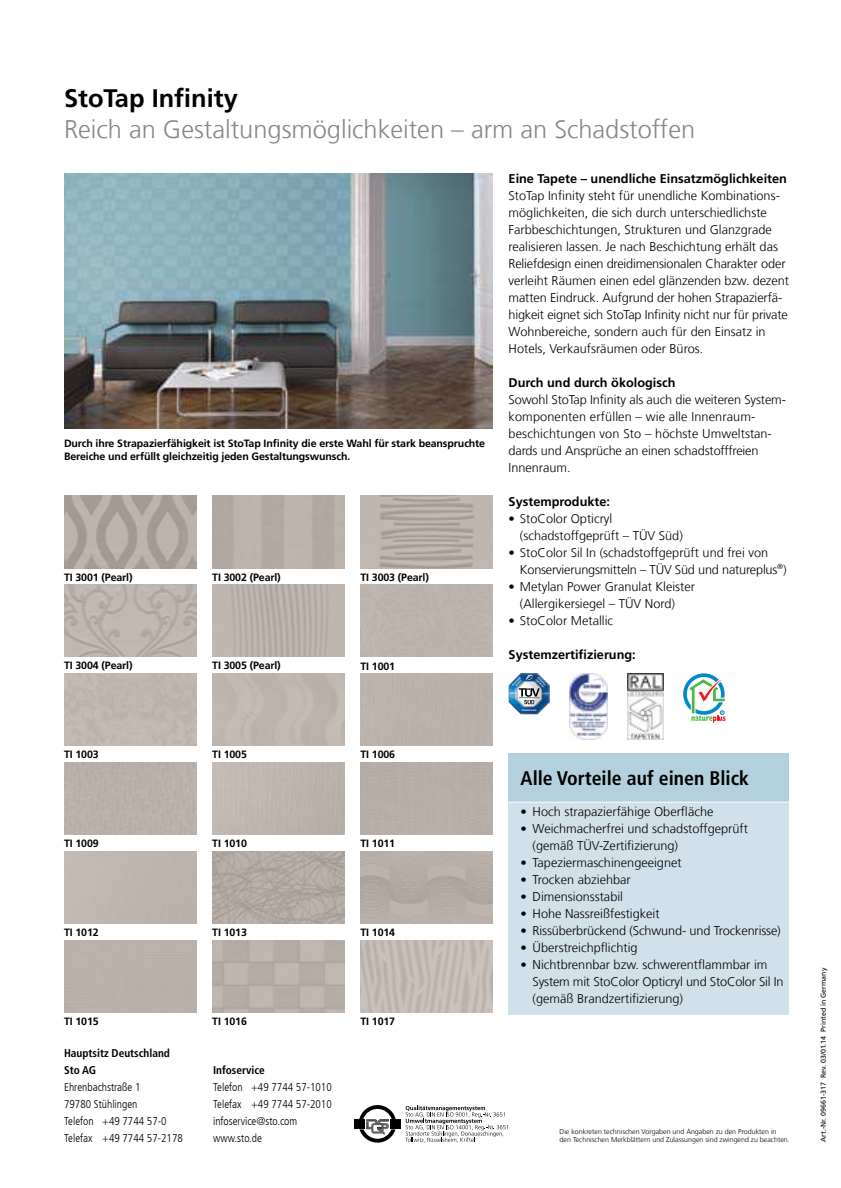
<style>
.page{position:relative;width:841px;height:1188px;background:#fff}
.page>*{position:absolute;margin:0;border:0;box-sizing:border-box;transform-origin:0 0}
.t1{font:300 25.35px "Sto Frutiger";color:#868789}
.t2{font:700 25.35px "Sto Frutiger";color:#000}
.t3{font:700 condensed 19.8px "Sto Frutiger";color:#000}
.t4{font:300 12.75px/17px "Sto Frutiger";color:#000}
.t5{font:700 12.75px "Sto Frutiger";color:#000}
.t6{font:300 condensed 11.25px/17px "Sto Frutiger";color:#000}
.t7{font:700 condensed 11.25px/17px "Sto Frutiger";color:#000}
.t8{font:700 10.65px/12.8px "Sto Frutiger";letter-spacing:-.01em;color:#000}
.t9{font:300 7.05px/8.4px "Sto Frutiger";color:#000}
.t10{font:7.05px "Sto Frutiger";color:#000}
.t11{font:700 2.55px/2.5px "Arial Narrow";color:#fff}
.s1{font-stretch:condensed}
</style>
<div class="page">
<svg style="left:354px;top:1105px;width:153px;height:38px"></svg>
<div style="left:508px;top:753px;width:280px;height:49px;background:#b3d0de"></div>
<div style="left:508px;top:802px;width:280px;height:213px;background:#d0e1ea"></div>
<hr style="left:508px;top:802px;width:280px;height:1px;background:#fff">
<img style="left:64px;top:173px;width:428px;height:255px">
<img style="left:64px;top:496px;width:132px;height:72px">
<img style="left:64px;top:585px;width:132px;height:72px">
<img style="left:212px;top:585px;width:132px;height:72px">
<img style="left:212px;top:852px;width:132px;height:72px">
<img style="left:212px;top:941px;width:132px;height:72px">
<img style="left:360px;top:496px;width:132px;height:72px">
<img style="left:360px;top:941px;width:132px;height:72px">
<img style="left:508px;top:673px;width:41px;height:41px">
<svg style="left:518px;top:688px;width:21px;height:16px"></svg>
<svg style="left:525px;top:675px;width:7px;height:5px"></svg>
<img style="left:627px;top:673px;width:35px;height:67px">
<div style="left:682px;top:673px;width:42px;height:42px;border:4px solid #0089cf;border-radius:50%"></div>
<svg style="left:687px;top:679px;width:38px;height:44px"></svg>
<img style="left:569px;top:673px;width:37px;height:67px">
<h1 class="t2" style="left:64px;top:83px;width:175px">StoTap Ininity</h1>
<h1 class="t1" style="left:64px;top:115px;width:632px">Reich an Gestaltungsmöglichkeiten – arm an Schadstoffen</h1>
<p class="t5" style="left:508px;top:171px;width:280px">Eine Tapete – unendliche Einsatz möglichkeiten</p>
<p class="t4" style="left:508px;top:187px;width:281px">StoTap Ininity steht für unendliche Kombinations&shy;möglichkeiten, die sich durch unterschiedlichste Farbbeschichtungen, Strukturen und Glanzgrade realisieren lassen. Je nach Beschichtung erhält das Reliefdesign einen dreidimensionalen Charakter oder verleiht Räumen einen edel glänzenden bzw. dezent matten Eindruck. Aufgrund der hohen Strapazierfä&shy;higkeit eignet sich StoTap Ininity nicht nur für private Wohnbereiche, sondern auch für den Einsatz in Hotels, Verkaufsräumen oder Büros.</p>
<p class="t5" style="left:508px;top:375px;width:168px">Durch und durch ökologisch</p>
<p class="t4" style="left:508px;top:391px;width:279px">Sowohl StoTap Ininity als auch die weiteren System&shy;komponenten erfüllen – wie alle Innenraum&shy;beschichtungen von Sto – höchste Umweltstan&shy;dards und Ansprüche an einen schadstofffreien Innenraum.</p>
<p class="t5" style="left:508px;top:494px;width:103px">Systemprodukte:</p>
<p class="t4" style="left:519px;top:510px;width:164px;text-indent:-11px">• StoColor Opticryl (schadstoffgeprüft – TÜV Süd)</p>
<p class="t4" style="left:519px;top:544px;width:268px;text-indent:-11px">• StoColor Sil In (schadstoffgeprüft und frei von<br>Konservierungsmitteln – TÜV Süd und natureplus<sup>®</sup>)</p>
<p class="t4" style="left:519px;top:578px;width:176px;text-indent:-11px">• Metylan Power Granulat Kleister (Allergikersiegel – TÜV Nord)</p>
<p class="t4" style="left:508px;top:612px;width:106px">• StoColor Metallic</p>
<p class="t5" style="left:508px;top:647px;width:129px">Systemzertiizierung:</p>
<p class="t8" style="left:64px;top:437px;width:422px">Durch ihre Strapazierfähigkeit ist StoTap Ininity die erste Wahl für stark beanspruchte<br>Bereiche und erfüllt gleichzeitig jeden Gestaltungswunsch.</p>
<p class="t8" style="left:64px;top:570px;width:70px">TI 3001 (Pearl)</p>
<p class="t8" style="left:212px;top:571px;width:70px">TI 3002 (Pearl)</p>
<p class="t8" style="left:360px;top:571px;width:70px">TI 3003 (Pearl)</p>
<p class="t8" style="left:64px;top:659px;width:70px">TI 3004 (Pearl)</p>
<p class="t8" style="left:212px;top:659px;width:70px">TI 3005 (Pearl)</p>
<p class="t8" style="left:360px;top:659px;width:36px">TI 1001</p>
<p class="t11" style="left:511px;top:684px;width:13px;text-align:center;rotate:-45deg">Schadstoff&shy;geprüft</p>
<p class="t11" style="left:538px;top:676px;width:13px;rotate:45deg">Produktion überwacht</p>
<p class="t11" style="left:521px;top:709px;width:16px">Emissionsarm</p>
<p class="t8" style="left:64px;top:748px;width:36px">TI 1003</p>
<p class="t8" style="left:212px;top:748px;width:36px">TI 1005</p>
<p class="t8" style="left:360px;top:748px;width:36px">TI 1006</p>
<h2 class="t3" style="left:520px;top:770px;width:230px">Alle Vorteile auf einen Blick</h2>
<p class="t8" style="left:64px;top:837px;width:36px">TI 1009</p>
<p class="t8" style="left:64px;top:926px;width:36px">TI 1012</p>
<p class="t8" style="left:212px;top:837px;width:36px">TI 1010</p>
<p class="t8" style="left:212px;top:926px;width:36px">TI 1013</p>
<p class="t8" style="left:360px;top:837px;width:36px">TI 1011</p>
<p class="t8" style="left:360px;top:926px;width:36px">TI 1014</p>
<p class="t4" style="left:520px;top:804px;width:194px"><span class="s1">•</span> Hoch strapazierfähige Oberläche</p>
<p class="t4" style="left:532px;top:821px;width:217px;text-indent:-12px"><span class="s1">•</span> Weichmacherfrei und schadstoffgeprüft (gemäß TÜV-Zertiizierung)</p>
<p class="t4" style="left:520px;top:855px;width:162px"><span class="s1">•</span> Tapeziermaschinengeeignet</p>
<p class="t4" style="left:520px;top:872px;width:112px"><span class="s1">•</span> Trocken abziehbar</p>
<p class="t4" style="left:520px;top:889px;width:104px"><span class="s1">•</span> Dimensionsstabil</p>
<p class="t4" style="left:520px;top:906px;width:140px"><span class="s1">•</span> Hohe Nassreißfestigkeit</p>
<p class="t4" style="left:520px;top:923px;width:261px"><span class="s1">•</span> Rissüberbrückend (Schwund- und Trockenrisse)</p>
<p class="t4" style="left:520px;top:940px;width:118px"><span class="s1">•</span> Überstreichplichtig</p>
<p class="t4" style="left:532px;top:957px;width:252px;text-indent:-12px"><span class="s1">•</span> Nichtbrennbar bzw. schwerentlammbar im<br>System mit StoColor Opticryl und StoColor Sil In (gemäß Brandzertiizierung)</p>
<p class="t8" style="left:64px;top:1015px;width:36px">TI 1015</p>
<p class="t8" style="left:212px;top:1015px;width:36px">TI 1016</p>
<p class="t8" style="left:360px;top:1015px;width:36px">TI 1017</p>
<p class="t7" style="left:64px;top:1045px;width:107px">Hauptsitz Deutschland<br>Sto AG</p>
<p class="t6" style="left:64px;top:1079px;width:120px">Ehrenbachstraße 1<br>79780 Stühlingen<br>Telefon +49 7744 57-0<br>Telefax +49 7744 57-2178</p>
<p class="t7" style="left:213px;top:1062px;width:53px">Infoservice</p>
<p class="t6" style="left:213px;top:1079px;width:120px">Telefon +49 7744 57-1010<br>Telefax +49 7744 57-2010 infoservice@sto.com www.sto.de</p>
<p class="t9" style="left:559px;top:1127px;width:231px">Die konkreten technischen Vorgaben und Angaben zu den Produkten in<br>den Technischen Merkblättern und Zulassungen sind zwingend zu beachten.</p>
<p class="t10" style="left:820px;top:1142px;width:176px;rotate:-90deg">Art.-Nr. 09661-317 Rev. 03/01.14 Printed in Germany</p>
</div>
